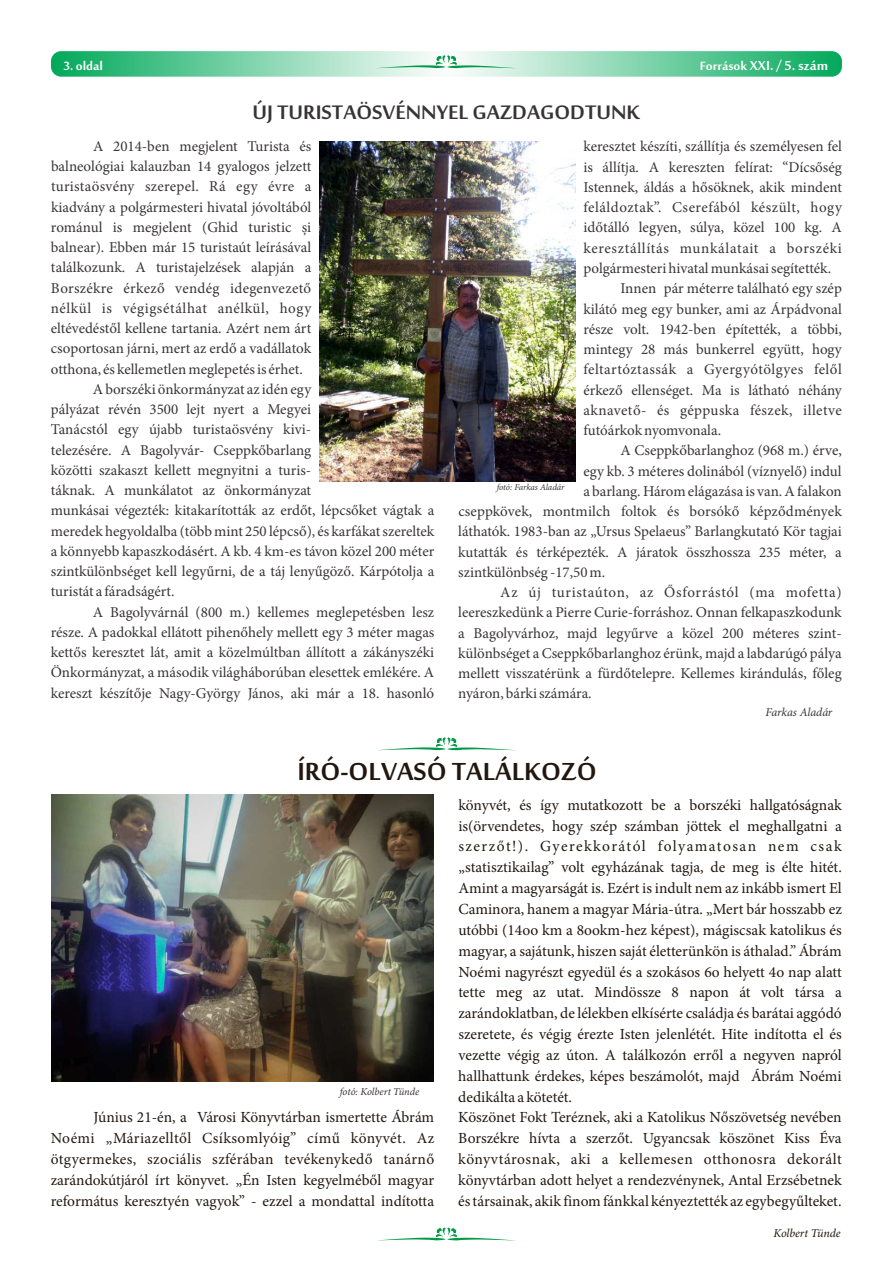
<style>
.page{position:relative;width:893px;height:1263px;background:#fff}
.page>*{position:absolute;margin:0;border:0;box-sizing:border-box;transform-origin:0 0}
.t1{font:700 34.05px "Sakkal Majalla";color:#21170f}
.t2{font:700 27px "Sakkal Majalla";color:#383336}
.t3{font:700 18px "Sakkal Majalla";color:#fff}
.t4{font:700 16.5px "Sakkal Majalla";color:#fff}
.t5{font:15.45px/20.9px "Minion Pro";color:#21170f;text-align:justify}
.t6{font:15.45px "Minion Pro";letter-spacing:.02em;color:#21170f}
.t7{font:15.45px "Minion Pro";letter-spacing:.035em;color:#21170f}
.t8{font:15.45px "Minion Pro";letter-spacing:.025em;color:#21170f}
.t9{font:15px "Minion Pro";color:#383336}
.t10{font:15px "Minion Pro";letter-spacing:.04em;color:#383336}
.t11{font:15px "Minion Pro";letter-spacing:.03em;color:#383336}
.t12{font:15px "Minion Pro";letter-spacing:.02em;color:#383336}
.t13{font:15px "Minion Pro";letter-spacing:.035em;color:#383336}
.t14{font:15px "Minion Pro";letter-spacing:.045em;color:#383336}
.t15{font:italic 12px "Minion Pro";letter-spacing:-.01em;color:#383336}
.t16{font:italic 12px "Minion Pro";letter-spacing:-.01em;color:#21170f}
.t17{font:italic 10.5px "Minion Pro";letter-spacing:-.01em;color:#383336}
.t18{font:italic 9px "Minion Pro";color:#383336}
.s1{font-size:16.5px}
</style>
<div class="page">
<svg style="left:51px;top:51px;width:791px;height:26px;background:#78d0a6"></svg>
<svg style="left:376px;top:54px;width:140px;height:14px"></svg>
<svg style="left:383px;top:1227px;width:126px;height:13px"></svg>
<svg style="left:380px;top:737px;width:133px;height:13px"></svg>
<img style="left:51px;top:794px;width:383px;height:287px">
<img style="left:320px;top:141px;width:255px;height:340px">
<p class="t4" style="left:63px;top:58px;width:41px">3. oldal</p>
<p class="t3" style="left:700px;top:57px;width:130px"><span class="s1">Források</span> XXI. / 5. szám</p>
<h2 class="t2" style="left:253px;top:101px;width:389px">ÚJ TURISTAÖSVÉNNYEL GAZDAGODTUNK</h2>
<p class="t9" style="left:93px;top:140px;width:220px">A 2014-ben megjelent Turista és</p>
<p class="t9" style="left:583px;top:141px;width:260px">keresztet készíti, szállítja és személyesen fel</p>
<p class="t9" style="left:51px;top:160px;width:262px">balneológiai kalauzban 14 gyalogos jelzett</p>
<p class="t9" style="left:583px;top:161px;width:260px">is állítja. A kereszten felírat: “Dícsőség</p>
<p class="t12" style="left:51px;top:180px;width:262px">turistaösvény szerepel. Rá egy évre a</p>
<p class="t9" style="left:583px;top:181px;width:260px">Istennek, áldás a hősöknek, akik mindent</p>
<p class="t9" style="left:51px;top:201px;width:262px">kiadvány a polgármesteri hivatal jóvoltából</p>
<p class="t13" style="left:583px;top:201px;width:260px">feláldoztak”. Cserefából készült, hogy</p>
<p class="t9" style="left:51px;top:221px;width:262px">románul is megjelent (Ghid turistic și</p>
<p class="t9" style="left:583px;top:222px;width:260px">időtálló legyen, súlya, közel 100 kg. A</p>
<p class="t9" style="left:51px;top:241px;width:262px">balnear). Ebben már 15 turistaút leírásával</p>
<p class="t14" style="left:583px;top:242px;width:260px">keresztállítás munkálatait a borszéki</p>
<p class="t9" style="left:51px;top:261px;width:262px">találkozunk. A turistajelzések alapján a</p>
<p class="t9" style="left:583px;top:262px;width:249px">polgármesteri hivatal munkásai segítették.</p>
<p class="t12" style="left:51px;top:282px;width:262px">Borszékre érkező vendég idegenvezető</p>
<p class="t9" style="left:620px;top:282px;width:223px">Innen pár méterre található egy szép</p>
<p class="t10" style="left:51px;top:302px;width:262px">nélkül is végigsétálhat anélkül, hogy</p>
<p class="t9" style="left:583px;top:303px;width:260px">kilátó meg egy bunker, ami az Árpádvonal</p>
<p class="t9" style="left:51px;top:322px;width:262px">eltévedéstől kellene tartania. Azért nem árt</p>
<p class="t9" style="left:583px;top:323px;width:260px">része volt. 1942-ben építették, a többi,</p>
<p class="t9" style="left:51px;top:342px;width:262px">csoportosan járni, mert az erdő a vadállatok</p>
<p class="t9" style="left:583px;top:343px;width:260px">mintegy 28 más bunkerrel együtt, hogy</p>
<p class="t9" style="left:51px;top:363px;width:253px">otthona, és kellemetlen meglepetés is érhet.</p>
<p class="t11" style="left:583px;top:363px;width:260px">feltartóztassák a Gyergyótölgyes felől</p>
<p class="t9" style="left:93px;top:383px;width:220px">A borszéki önkormányzat az idén egy</p>
<p class="t9" style="left:583px;top:384px;width:260px">érkező ellenséget. Ma is látható néhány</p>
<p class="t9" style="left:51px;top:403px;width:262px">pályázat révén 3500 lejt nyert a Megyei</p>
<p class="t11" style="left:583px;top:404px;width:260px">aknavető- és géppuska fészek, illetve</p>
<p class="t9" style="left:51px;top:423px;width:262px">Tanácstól egy újabb turistaösvény kivi-</p>
<p class="t9" style="left:583px;top:424px;width:139px">futóárkok nyomvonala.</p>
<p class="t9" style="left:51px;top:444px;width:262px">telezésére. A Bagolyvár- Cseppkőbarlang</p>
<p class="t9" style="left:620px;top:444px;width:223px">A Cseppkőbarlanghoz (968 m.) érve,</p>
<p class="t9" style="left:51px;top:464px;width:262px">közötti szakaszt kellett megnyitni a turis-</p>
<p class="t9" style="left:583px;top:465px;width:260px">egy kb. 3 méteres dolinából (víznyelő) indul</p>
<p class="t9" style="left:51px;top:484px;width:262px">táknak. A munkálatot az önkormányzat</p>
<p class="t9" style="left:583px;top:485px;width:260px">a barlang. Három elágazása is van. A falakon</p>
<p class="t9" style="left:51px;top:504px;width:385px">munkásai végezték: kitakarították az erdőt, lépcsőket vágtak a</p>
<p class="t9" style="left:458px;top:505px;width:385px">cseppkövek, montmilch foltok és borsókő képződmények</p>
<p class="t9" style="left:51px;top:525px;width:385px">meredek hegyoldalba (több mint 250 lépcső), és karfákat szereltek</p>
<p class="t9" style="left:458px;top:525px;width:385px">láthatók. 1983-ban az „Ursus Spelaeus” Barlangkutató Kör tagjai</p>
<p class="t9" style="left:51px;top:545px;width:385px">a könnyebb kapaszkodásért. A kb. 4 km-es távon közel 200 méter</p>
<p class="t9" style="left:458px;top:546px;width:385px">kutatták és térképezték. A járatok összhossza 235 méter, a</p>
<p class="t9" style="left:51px;top:565px;width:385px">szintkülönbséget kell legyűrni, de a táj lenyűgöző. Kárpótolja a</p>
<p class="t9" style="left:458px;top:566px;width:149px">szintkülönbség -17,50 m.</p>
<p class="t9" style="left:51px;top:585px;width:125px">turistát a fáradságért.</p>
<p class="t10" style="left:500px;top:586px;width:343px">Az új turistaúton, az Ősforrástól (ma mofetta)</p>
<p class="t9" style="left:93px;top:606px;width:343px">A Bagolyvárnál (800 m.) kellemes meglepetésben lesz</p>
<p class="t9" style="left:458px;top:606px;width:385px">leereszkedünk a Pierre Curie-forráshoz. Onnan felkapaszkodunk</p>
<p class="t9" style="left:51px;top:626px;width:385px">része. A padokkal ellátott pihenőhely mellett egy 3 méter magas</p>
<p class="t9" style="left:458px;top:627px;width:385px">a Bagolyvárhoz, majd legyűrve a közel 200 méteres szint-</p>
<p class="t9" style="left:51px;top:646px;width:385px">kettős keresztet lát, amit a közelmúltban állított a zákányszéki</p>
<p class="t9" style="left:458px;top:647px;width:385px">különbséget a Cseppkőbarlanghoz érünk, majd a labdarúgó pálya</p>
<p class="t9" style="left:51px;top:666px;width:385px">Önkormányzat, a második világháborúban elesettek emlékére. A</p>
<p class="t9" style="left:458px;top:667px;width:385px">mellett visszatérünk a fürdőtelepre. Kellemes kirándulás, főleg</p>
<p class="t9" style="left:51px;top:687px;width:385px">kereszt készítője Nagy-György János, aki már a 18. hasonló</p>
<p class="t9" style="left:458px;top:687px;width:135px">nyáron, bárki számára.</p>
<p class="t18" style="left:497px;top:483px;width:69px">fotó: Farkas Aladár</p>
<h1 class="t1" style="left:297px;top:757px;width:301px">ÍRÓ-OLVASÓ TALÁLKOZÓ</h1>
<p class="t15" style="left:766px;top:707px;width:68px">Farkas Aladár</p>
<p class="t17" style="left:340px;top:1087px;width:81px">fotó: Kolbert Tünde</p>
<p class="t5" style="left:458px;top:796px;width:385px">könyvét, és így mutatkozott be a borszéki hallgatóságnak is(örvendetes, hogy szép számban jöttek el meghallgatni a szerzőt!). Gyerekkorától folyamatosan nem csak „statisztikailag” volt egyházának tagja, de meg is élte hitét.<br>Amint a magyarságát is. Ezért is indult nem az inkább ismert El Caminora, hanem a magyar Mária-útra. „Mert bár hosszabb ez utóbbi (14oo km a 8ookm-hez képest), mágiscsak katolikus és magyar, a sajátunk, hiszen saját életterünkön is áthalad.” Ábrám Noémi nagyrészt egyedül és a szokásos 6o helyett 4o nap alatt tette meg az utat. Mindössze 8 napon át volt társa a zarándoklatban, de lélekben elkísérte családja és barátai aggódó szeretete, és végig érezte Isten jelenlétét. Hite indította el és vezette végig az úton. A találkozón erről a negyven napról hallhattunk érdekes, képes beszámolót, majd Ábrám Noémi dedikálta a kötetét.</p>
<p class="t5" style="left:94px;top:1108px;width:342px">Június 21-én, a Városi Könyvtárban ismertette Ábrám</p>
<p class="t5" style="left:458px;top:1108px;width:385px">Köszönet Fokt Teréznek, aki a Katolikus Nőszövetség nevében</p>
<p class="t8" style="left:51px;top:1132px;width:385px">Noémi „Máriazelltől Csíksomlyóig” című könyvét. Az</p>
<p class="t5" style="left:458px;top:1129px;width:385px">Borszékre hívta a szerzőt. Ugyancsak köszönet Kiss Éva</p>
<p class="t6" style="left:51px;top:1153px;width:385px">ötgyermekes, szociális szférában tevékenykedő tanárnő</p>
<p class="t7" style="left:458px;top:1153px;width:385px">könyvtárosnak, aki a kellemesen otthonosra dekorált</p>
<p class="t5" style="left:51px;top:1171px;width:385px">zarándokútjáról írt könyvet. „Én Isten kegyelméből magyar</p>
<p class="t5" style="left:458px;top:1171px;width:385px">könyvtárban adott helyet a rendezvénynek, Antal Erzsébetnek</p>
<p class="t5" style="left:51px;top:1192px;width:385px">református keresztyén vagyok” - ezzel a mondattal indította</p>
<p class="t5" style="left:458px;top:1192px;width:385px">és társainak, akik finom fánkkal kényeztették az egybegyűlteket.</p>
<p class="t16" style="left:773px;top:1228px;width:69px">Kolbert Tünde</p>
</div>
